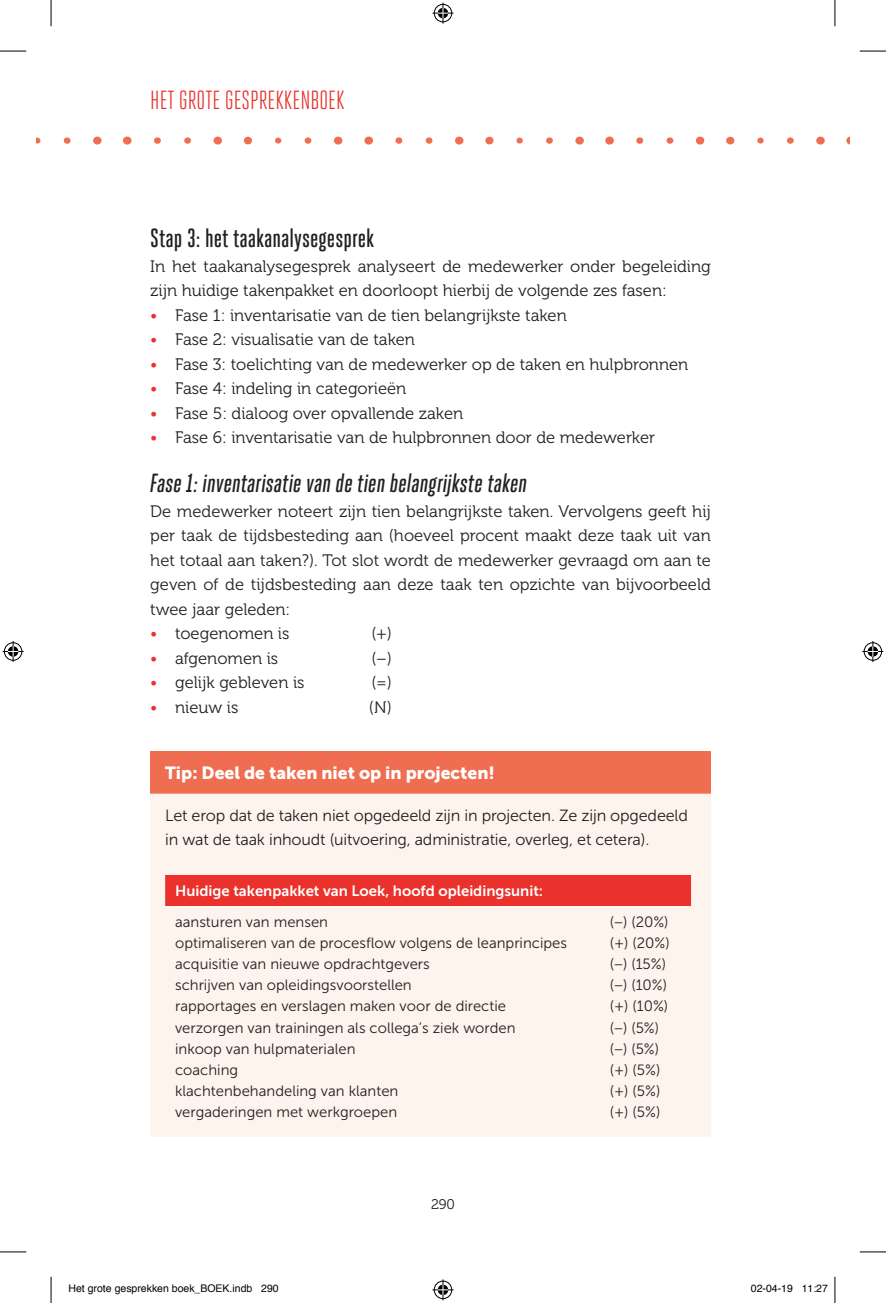
<style>
.page{position:relative;width:886px;height:1303px;background:#fff}
.page>*{position:absolute;margin:0;border:0;box-sizing:border-box;transform-origin:0 0}
.t1{font:italic 500 26.25px "Heroic Condensed";color:#231f20}
.t2{font:500 26.25px "Heroic Condensed";color:#231f20}
.t3{font:26.25px "Heroic Condensed";color:#ea312b}
.t4{font:17.5px "Museo Sans 900";color:#fff}
.t5{font:16.62px/24.5px "Museo 300";color:#231f20}
.t6{font:16.1px/24.5px "Museo Sans 300";letter-spacing:-.01em;color:#231f20}
.t7{font:14.88px "Museo Sans 300";color:#231f20}
.t8{font:14.88px "Museo Sans 700";color:#fff}
.t9{font:14px "Museo 300";color:#231f20}
.t10{font:10.5px "Helvetica";color:#000}
.s1{color:#ea312b}
</style>
<div class="page">
<svg style="left:36px;top:137px;width:5px;height:7px"></svg>
<div style="left:63px;top:137px;width:8px;height:7px;background:#ef6e52;border-radius:3px"></div>
<svg style="left:93px;top:136px;width:9px;height:9px"></svg>
<svg style="left:123px;top:136px;width:9px;height:9px"></svg>
<svg style="left:154px;top:137px;width:7px;height:7px"></svg>
<div style="left:184px;top:137px;width:7px;height:7px;background:#ef6e52;border-radius:3px"></div>
<svg style="left:213px;top:136px;width:9px;height:9px"></svg>
<svg style="left:243px;top:136px;width:9px;height:9px"></svg>
<svg style="left:275px;top:137px;width:7px;height:7px"></svg>
<div style="left:304px;top:137px;width:8px;height:7px;background:#ef6e52;border-radius:3px"></div>
<svg style="left:334px;top:136px;width:9px;height:9px"></svg>
<svg style="left:364px;top:136px;width:9px;height:9px"></svg>
<svg style="left:395px;top:137px;width:8px;height:7px"></svg>
<div style="left:425px;top:137px;width:8px;height:7px;background:#ef6e52;border-radius:3px"></div>
<svg style="left:455px;top:136px;width:9px;height:9px"></svg>
<svg style="left:485px;top:136px;width:9px;height:9px"></svg>
<svg style="left:516px;top:137px;width:7px;height:7px"></svg>
<div style="left:546px;top:137px;width:7px;height:7px;background:#ef6e52;border-radius:3px"></div>
<div style="left:575px;top:136px;width:9px;height:9px;background:#ef6e52;border-radius:50%"></div>
<svg style="left:605px;top:136px;width:9px;height:9px"></svg>
<svg style="left:636px;top:137px;width:8px;height:7px"></svg>
<div style="left:666px;top:137px;width:8px;height:7px;background:#ef6e52;border-radius:3px"></div>
<svg style="left:695px;top:136px;width:10px;height:9px"></svg>
<svg style="left:726px;top:136px;width:9px;height:9px"></svg>
<svg style="left:757px;top:137px;width:7px;height:7px"></svg>
<div style="left:787px;top:137px;width:7px;height:7px;background:#ef6e52;border-radius:3px"></div>
<div style="left:816px;top:136px;width:9px;height:9px;background:#ef6e52;border-radius:50%"></div>
<svg style="left:846px;top:136px;width:4px;height:9px"></svg>
<div style="left:150px;top:751px;width:561px;height:42px;background:#ef6e52"></div>
<div style="left:150px;top:793px;width:561px;height:343px;background:#fdf4ee"></div>
<div style="left:165px;top:875px;width:526px;height:31px;background:#ea312b"></div>
<svg style="left:0;top:51px;width:26px;height:1px"></svg>
<svg style="left:860px;top:51px;width:26px;height:1px"></svg>
<svg style="left:0;top:1251px;width:26px;height:1px"></svg>
<svg style="left:860px;top:1251px;width:26px;height:1px"></svg>
<svg style="left:51px;top:0;width:1px;height:26px"></svg>
<svg style="left:51px;top:1276px;width:1px;height:27px"></svg>
<svg style="left:835px;top:0;width:1px;height:26px"></svg>
<svg style="left:835px;top:1276px;width:1px;height:27px"></svg>
<svg style="left:432px;top:3px;width:21px;height:21px"></svg>
<svg style="left:432px;top:1279px;width:21px;height:21px"></svg>
<svg style="left:3px;top:641px;width:21px;height:21px"></svg>
<svg style="left:862px;top:641px;width:21px;height:21px"></svg>
<h1 class="t3" style="left:150px;top:85px;width:196px">HET GROTE GESPREKKENBOEK</h1>
<h1 class="t2" style="left:150px;top:224px;width:225px">Stap 3: het taakanalysegesprek</h1>
<p class="t5" style="left:150px;top:254px;width:562px">In het taakanalysegesprek analyseert de medewerker onder begeleiding zijn huidige takenpakket en doorloopt hierbij de volgende zes fasen:</p>
<p class="t5" style="left:150px;top:303px;width:418px"><span class="s1">•</span> Fase 1: inventarisatie van de tien belangrijkste taken</p>
<p class="t5" style="left:150px;top:327px;width:266px"><span class="s1">•</span> Fase 2: visualisatie van de taken</p>
<p class="t5" style="left:150px;top:352px;width:539px"><span class="s1">•</span> Fase 3: toelichting van de medewerker op de taken en hulpbronnen</p>
<p class="t5" style="left:150px;top:376px;width:258px"><span class="s1">•</span> Fase 4: indeling in categorieën</p>
<p class="t5" style="left:150px;top:401px;width:314px"><span class="s1">•</span> Fase 5: dialoog over opvallende zaken</p>
<p class="t5" style="left:150px;top:425px;width:506px"><span class="s1">•</span> Fase 6: inventarisatie van de hulpbronnen door de medewerker</p>
<h1 class="t1" style="left:150px;top:469px;width:379px">Fase 1: inventarisatie van de tien belangrijkste taken</h1>
<p class="t5" style="left:150px;top:499px;width:562px;text-align:justify">De medewerker noteert zijn tien belangrijkste taken. Vervolgens geeft hij per taak de tijdsbesteding aan (hoeveel procent maakt deze taak uit van het totaal aan taken?). Tot slot wordt de medewerker gevraagd om aan te geven of de tijdsbesteding aan deze taak ten opzichte van bijvoorbeeld twee jaar geleden:</p>
<p class="t5" style="left:150px;top:621px;width:141px"><span class="s1">•</span> toegenomen is</p>
<p class="t5" style="left:371px;top:621px;width:22px">(+)</p>
<p class="t5" style="left:150px;top:646px;width:129px"><span class="s1">•</span> afgenomen is</p>
<p class="t5" style="left:371px;top:646px;width:22px">(−)</p>
<p class="t5" style="left:150px;top:670px;width:156px"><span class="s1">•</span> gelijk gebleven is</p>
<p class="t5" style="left:371px;top:670px;width:22px">(=)</p>
<p class="t5" style="left:150px;top:695px;width:90px"><span class="s1">•</span> nieuw is</p>
<p class="t5" style="left:369px;top:695px;width:24px">(N)</p>
<p class="t4" style="left:165px;top:762px;width:331px">Tip: Deel de taken niet op in projecten!</p>
<p class="t6" style="left:165px;top:803px;width:524px">Let erop dat de taken niet opgedeeld zijn in projecten. Ze zijn opgedeeld in wat de taak inhoudt (uitvoering, administratie, overleg, et cetera).</p>
<p class="t8" style="left:175px;top:882px;width:370px">Huidige takenpakket van Loek, hoofd opleidingsunit:</p>
<p class="t7" style="left:175px;top:914px;width:154px">aansturen van mensen</p>
<p class="t7" style="left:610px;top:914px;width:60px">(−) (20%)</p>
<p class="t7" style="left:175px;top:935px;width:393px">optimaliseren van de procesflow volgens de leanprincipes</p>
<p class="t7" style="left:610px;top:935px;width:62px">(+) (20%)</p>
<p class="t7" style="left:175px;top:956px;width:256px">acquisitie van nieuwe opdrachtgevers</p>
<p class="t7" style="left:610px;top:956px;width:58px">(−) (15%)</p>
<p class="t7" style="left:175px;top:977px;width:238px">schrijven van opleidingsvoorstellen</p>
<p class="t7" style="left:610px;top:977px;width:59px">(−) (10%)</p>
<p class="t7" style="left:175px;top:998px;width:333px">rapportages en verslagen maken voor de directie</p>
<p class="t7" style="left:610px;top:998px;width:60px">(+) (10%)</p>
<p class="t7" style="left:175px;top:1019px;width:342px">verzorgen van trainingen als collega’s ziek worden</p>
<p class="t7" style="left:610px;top:1019px;width:51px">(−) (5%)</p>
<p class="t7" style="left:175px;top:1040px;width:182px">inkoop van hulpmaterialen</p>
<p class="t7" style="left:610px;top:1040px;width:51px">(−) (5%)</p>
<p class="t7" style="left:175px;top:1061px;width:65px">coaching</p>
<p class="t7" style="left:610px;top:1061px;width:52px">(+) (5%)</p>
<p class="t7" style="left:175px;top:1082px;width:225px">klachtenbehandeling van klanten</p>
<p class="t7" style="left:610px;top:1082px;width:52px">(+) (5%)</p>
<p class="t7" style="left:175px;top:1103px;width:224px">vergaderingen met werkgroepen</p>
<p class="t7" style="left:610px;top:1103px;width:52px">(+) (5%)</p>
<p class="t9" style="left:431px;top:1197px;width:25px">290</p>
<p class="t10" style="left:69px;top:1280px;width:212px">Het grote gesprekken boek_BOEK.indb 290</p>
<p class="t10" style="left:751px;top:1280px;width:79px">02-04-19 11:27</p>
</div>
